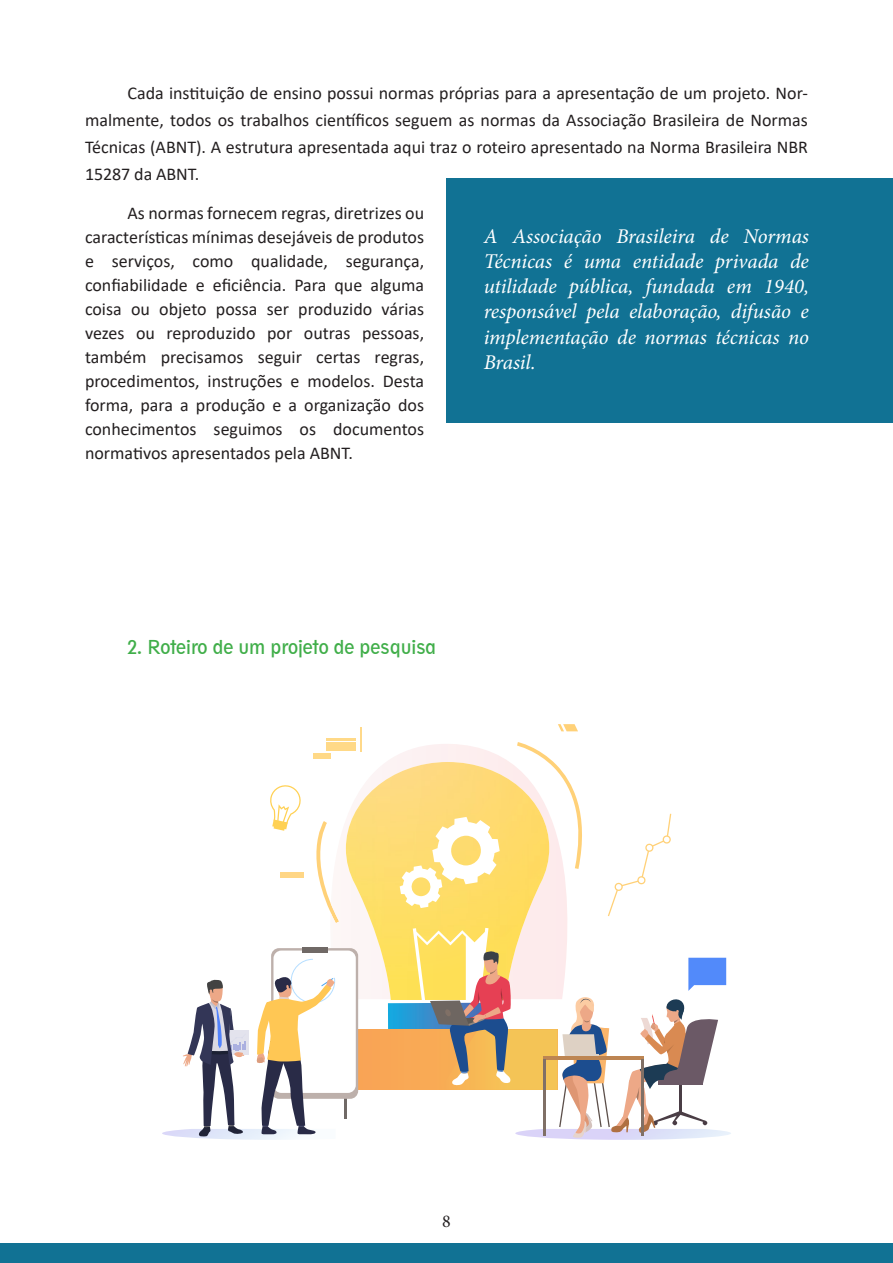
<style>
.page{position:relative;width:893px;height:1263px;background:#fff}
.page>*{position:absolute;margin:0;border:0;box-sizing:border-box;transform-origin:0 0}
.t1{font:italic 21px/25.2px "Minion Pro";letter-spacing:-.005em;color:#fff;text-align:justify}
.t2{font:18px/24px "Calibri";color:#231f20;text-align:justify}
.t2-2{font:condensed 18px "Geometric 212 BT";color:#40ae49}
.t3{font:18px "Minion Pro";color:#231f20}
</style>
<div class="page">
<div style="left:446px;top:179px;width:447px;height:244px;background:#117294"></div>
<svg style="left:608px;top:814px;width:63px;height:102px"></svg>
<svg style="left:558px;top:724px;width:20px;height:7px"></svg>
<hr style="left:327px;top:738px;width:29px;height:2px;background:#ffd987">
<div style="left:327px;top:742px;width:29px;height:8px;background:#ffd987"></div>
<svg style="left:313px;top:753px;width:17px;height:2px"></svg>
<hr style="left:313px;top:755px;width:17px;height:4px;background:#ffd987">
<svg style="left:361px;top:727px;width:1px;height:17px"></svg>
<svg style="left:270px;top:785px;width:60px;height:126px"></svg>
<svg style="left:330px;top:744px;width:252px;height:206px"></svg>
<img style="left:346px;top:762px;width:203px;height:238px">
<img style="left:410px;top:877px;width:56px;height:73px">
<div style="left:340px;top:1029px;width:217px;height:61px;background:#f9a555"></div>
<hr style="left:344px;top:998px;width:2px;height:121px;background:#706966">
<div style="left:271px;top:948px;width:87px;height:151px;background:#bdb0ab;border-radius:8px"></div>
<div style="left:273px;top:950px;width:83px;height:143px;background:#fff;border-radius:8px"></div>
<div style="left:302px;top:947px;width:26px;height:6px;background:#706966"></div>
<svg style="left:162px;top:959px;width:173px;height:178px"></svg>
<svg style="left:388px;top:950px;width:343px;height:188px"></svg>
<div style="left:0;top:1244px;width:893px;height:19px;background:#117294"></div>
<p class="t2" style="left:85px;top:79px;width:724px;line-height:27px;text-indent:43px">Cada instituição de ensino possui normas próprias para a apresentação de um projeto. Nor&shy;malmente, todos os trabalhos científicos seguem as normas da Associação Brasileira de Normas Técnicas (ABNT). A estrutura apresentada aqui traz o roteiro apresentado na Norma Brasileira NBR 15287 da ABNT.</p>
<p class="t2" style="left:85px;top:200px;width:341px;text-indent:43px">As normas fornecem regras, diretrizes ou características mínimas desejáveis de produtos e serviços, como qualidade, segurança, confiabilidade e eficiência. Para que alguma coisa ou objeto possa ser produzido várias vezes ou reproduzido por outras pessoas, também precisamos seguir certas regras, procedimentos, instruções e modelos. Desta forma, para a produção e a organização dos conhecimentos seguimos os documentos normativos apresentados pela ABNT.</p>
<p class="t1" style="left:484px;top:223px;width:327px">A Associação Brasileira de Normas Técnicas é uma entidade privada de utilidade pública, fundada em 1940, responsável pela elaboração, difusão e implementação de normas técnicas no Brasil.</p>
<p class="t2-2" style="left:128px;top:636px;width:310px">2. Roteiro de um projeto de pesquisa</p>
<p class="t3" style="left:442px;top:1209px;width:10px">8</p>
</div>
